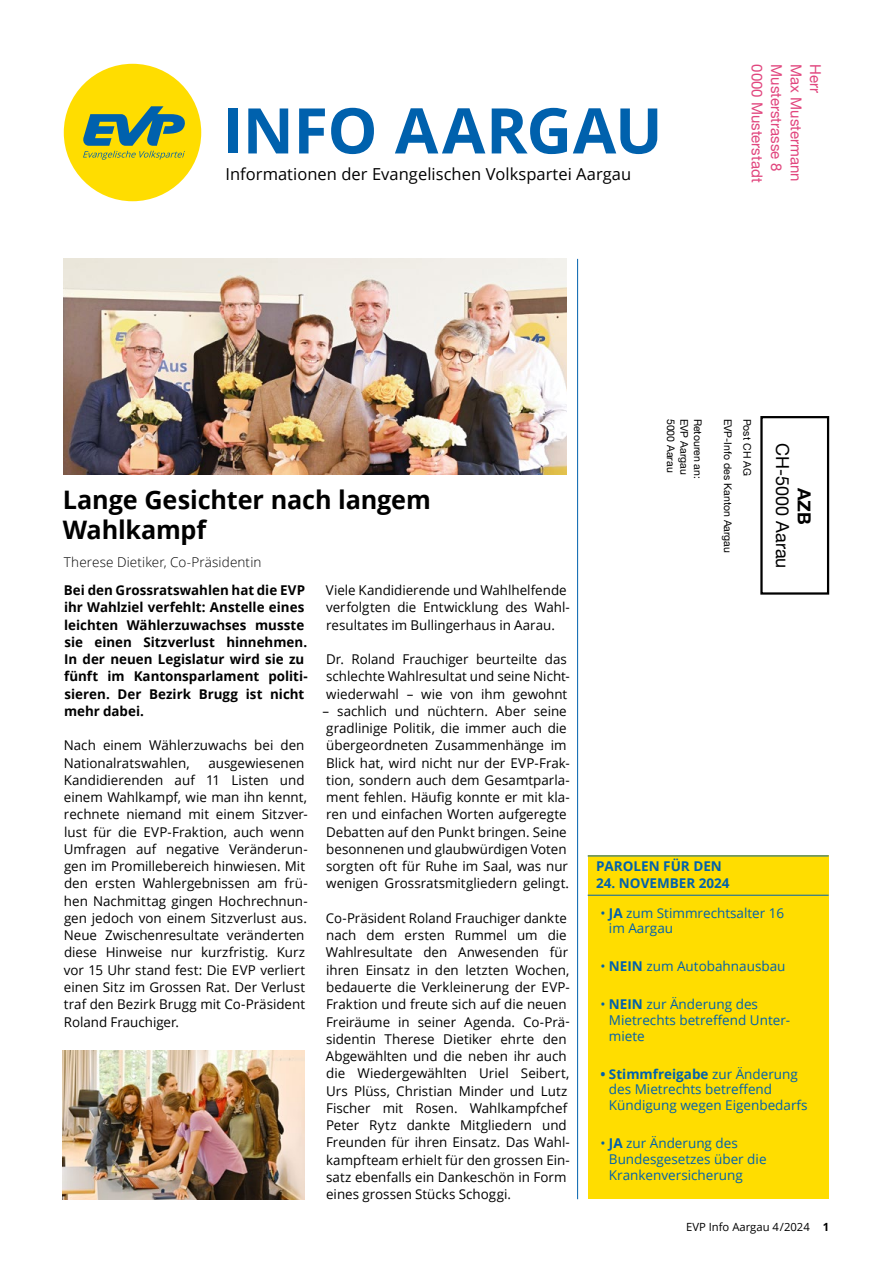
<style>
.page{position:relative;width:893px;height:1263px;background:#fff}
.page>*{position:absolute;margin:0;border:0;box-sizing:border-box;transform-origin:0 0}
.t1{font:700 63px "Open Sans";letter-spacing:-.005em;color:#0061ad}
.t2{font:700 25.5px/30px "Open Sans";letter-spacing:-.005em;color:#000}
.t3{font:18px "Helvetica Neue";color:#000}
.t4{font:700 18px "Helvetica Neue";color:#000}
.t5{font:16.5px "Open Sans";letter-spacing:.005em;color:#000}
.t6{font:15px "Helvetica Neue";color:#e1467e}
.t7{font:13.5px/17.2px "Open Sans";color:#000}
.t8{font:13.5px/15.8px "Open Sans";color:#0061ad}
.t9{font:700 13.5px/17.2px "Open Sans";color:#000}
.t10{font:300 13.5px "Open Sans";letter-spacing:.01em;color:#000}
.t11{font:700 13.5px "Open Sans";color:#0061ad}
.t12{font:11.25px "Open Sans";color:#000}
.t13{font:10.5px "Helvetica Neue";color:#000}
.s1{font-weight:700}
</style>
<div class="page">
<div style="left:760px;top:416px;width:69px;height:179px;border:2px solid #000"></div>
<div style="left:64px;top:64px;width:137px;height:137px;background:#fd0;border-radius:50%"></div>
<svg style="left:83px;top:106px;width:102px;height:54px"></svg>
<hr style="left:577px;top:259px;width:1px;height:940px;background:#0061ad">
<img style="left:64px;top:259px;width:503px;height:215px">
<div style="left:588px;top:856px;width:241px;height:343px;background:#fd0"></div>
<hr style="left:588px;top:855px;width:241px;height:1px;background:#0061ad">
<hr style="left:588px;top:895px;width:241px;height:1px;background:#0061ad">
<img style="left:63px;top:1051px;width:242px;height:148px">
<h1 class="t1" style="left:222px;top:86px;width:442px">INFO AARGAU</h1>
<p class="t5" style="left:225px;top:162px;width:407px">Informationen der Evangelischen Volkspartei Aargau</p>
<p class="t6" style="left:768px;top:64px;width:120px;rotate:90deg">0000 Musterstadt</p>
<p class="t6" style="left:787px;top:64px;width:109px;rotate:90deg">Musterstrasse 8</p>
<p class="t6" style="left:807px;top:64px;width:119px;rotate:90deg">Max Mustermann</p>
<p class="t6" style="left:826px;top:64px;width:30px;rotate:90deg">Herr</p>
<h2 class="t2" style="left:63px;top:484px;width:370px">Lange Gesichter nach langem<br>Wahlkampf</h2>
<p class="t10" style="left:64px;top:553px;width:199px">Therese Dietiker, Co-Präsidentin</p>
<p class="t13" style="left:678px;top:419px;width:55px;rotate:90deg">5000 Aarau</p>
<p class="t13" style="left:692px;top:419px;width:57px;rotate:90deg">EVP Aargau</p>
<p class="t13" style="left:705px;top:419px;width:62px;rotate:90deg">Retouren an:</p>
<p class="t13" style="left:735px;top:419px;width:136px;rotate:90deg">EVP-Info des Kanton Aargau</p>
<p class="t13" style="left:755px;top:419px;width:59px;rotate:90deg">Post CH AG</p>
<h3 class="t3" style="left:796px;top:443px;width:127px;rotate:90deg">CH-5000 Aarau</h3>
<h3 class="t4" style="left:818px;top:488px;width:38px;rotate:90deg">AZB</h3>
<p class="t9" style="left:64px;top:581px;width:245px">Bei den Grossratswahlen hat die EVP ihr Wahlziel verfehlt: Anstelle eines leichten Wählerzuwachses musste sie einen Sitzverlust hinnehmen.<br>In der neuen Legislatur wird sie zu fünft im Kantonsparlament politi&shy;sieren. Der Bezirk Brugg ist nicht mehr dabei.</p>
<p class="t7" style="left:64px;top:736px;width:242px">Nach einem Wählerzuwachs bei den<br>Nationalratswahlen,</p>
<p class="t7" style="left:64px;top:754px;width:245px;text-indent:145px">ausgewiesenen Kandidierenden auf 11 Listen und einem Wahlkampf, wie man ihn kennt, rechnete niemand mit einem Sitzver&shy;lust für die EVP-Fraktion, auch wenn Umfragen auf negative Veränderun&shy;gen im Promillebereich hinwiesen. Mit den ersten Wahlergebnissen am frü&shy;hen Nachmittag gingen Hochrechnun&shy;gen jedoch von einem Sitzverlust aus.<br>Neue Zwischenresultate veränderten diese Hinweise nur kurzfristig. Kurz vor 15 Uhr stand fest: Die EVP verliert einen Sitz im Grossen Rat. Der Verlust traf den Bezirk Brugg mit Co-Präsident Roland Frauchiger.</p>
<p class="t7" style="left:326px;top:581px;width:245px">Viele Kandidierende und Wahlhelfende verfolgten die Entwicklung des Wahl&shy;resultates im Bullingerhaus in Aarau.</p>
<p class="t7" style="left:326px;top:650px;width:245px">Dr. Roland Frauchiger beurteilte das schlechte Wahlresultat und seine Nicht&shy;wiederwahl – wie von ihm gewohnt</p>
<p class="t7" style="left:323px;top:702px;width:249px">– sachlich und nüchtern. Aber seine gradlinige Politik, die immer auch die übergeordneten Zusammenhänge im Blick hat, wird nicht nur der EVP-Frak&shy;tion, sondern auch dem Gesamtparla&shy;ment fehlen. Häufig konnte er mit kla&shy;ren und einfachen Worten aufgeregte Debatten auf den Punkt bringen. Seine besonnenen und glaubwürdigen Voten sorgten oft für Ruhe im Saal, was nur wenigen Grossratsmitgliedern gelingt.</p>
<p class="t7" style="left:326px;top:909px;width:246px">Co-Präsident Roland Frauchiger dankte nach dem ersten Rummel um die Wahlresultate den Anwesenden für ihren Einsatz in den letzten Wochen, bedauerte die Verkleinerung der EVP-Fraktion und freute sich auf die neuen Freiräume in seiner Agenda. Co-Prä&shy;sidentin Therese Dietiker ehrte den Abgewählten und die neben ihr auch die Wiedergewählten Uriel Seibert, Urs Plüss, Christian Minder und Lutz Fischer mit Rosen. Wahlkampfchef Peter Rytz dankte Mitgliedern und Freunden für ihren Einsatz. Das Wahl&shy;kampfteam erhielt für den grossen Ein&shy;satz ebenfalls ein Dankeschön in Form eines grossen Stücks Schoggi.</p>
<p class="t11" style="left:596px;top:857px;width:127px">PAROLEN FÜR DEN</p>
<p class="t11" style="left:596px;top:874px;width:135px">24. NOVEMBER 2024</p>
<p class="t8" style="left:609px;top:904px;width:177px;text-indent:-9px">• <span class="s1">JA</span> zum Stimmrechtsalter 16 im Aargau</p>
<p class="t8" style="left:600px;top:958px;width:187px">• <span class="s1">NEIN</span> zum Autobahnausbau</p>
<p class="t8" style="left:609px;top:996px;width:183px;text-indent:-9px">• <span class="s1">NEIN</span> zur Änderung des<br>Mietrechts betreffend Unter&shy;miete</p>
<p class="t8" style="left:609px;top:1065px;width:200px;text-indent:-9px"><span class="s1">• Stimmfreigabe</span> zur Änderung des Mietrechts betreffend<br>Kündigung wegen Eigenbedarfs</p>
<p class="t8" style="left:609px;top:1135px;width:159px;text-indent:-9px">• <span class="s1">JA</span> zur Änderung des<br>Bundesgesetzes über die<br>Krankenversicherung</p>
<p class="t12" style="left:686px;top:1219px;width:145px">EVP Info Aargau 4/2024 <span class="s1">1</span></p>
</div>
